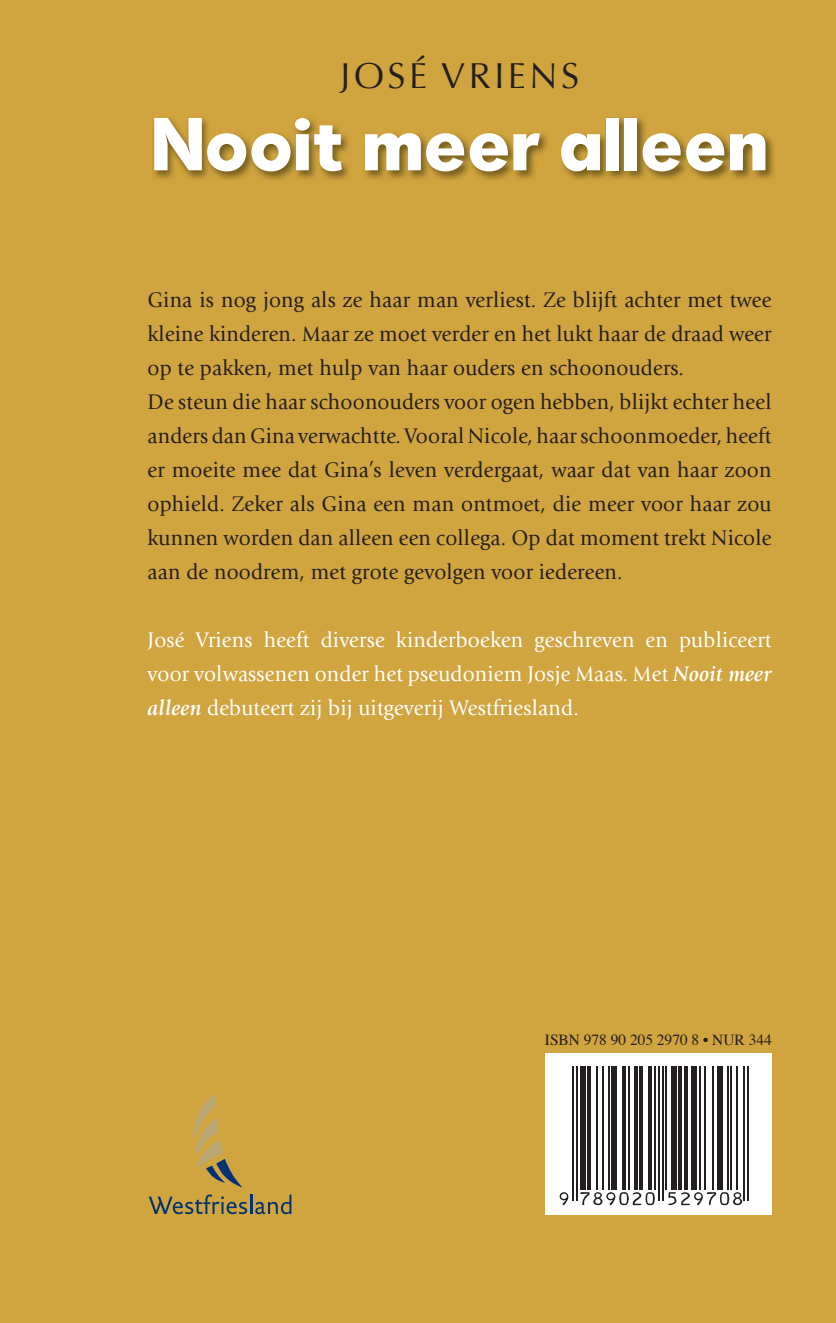
<style>
.page{position:relative;width:836px;height:1323px;background:#fff}
.page>*{position:absolute;margin:0;border:0;box-sizing:border-box;transform-origin:0 0}
.t1{font:700 72.6px "Montreal";letter-spacing:.01em;color:#fff}
.t2{font:36px "Optima";letter-spacing:.1em;color:#231f20}
.t3{font:22px/34px "Giovanni";letter-spacing:.01em;color:#231f20;scale:.95 1}
.t4{font:22px/34px "Giovanni";letter-spacing:.01em;color:#fff;text-align:justify;scale:.95 1}
.t5{font:15.4px "Times";color:#231f20}
.s1{font-weight:700;font-style:italic}
</style>
<div class="page">
<div style="left:0;top:0;width:836px;height:1322px;background:#d0a43e"></div>
<img style="left:152px;top:115px;width:623px;height:65px">
<h2 class="t2" style="left:340px;top:55px;width:240px">JOSÉ VRIENS</h2>
<h1 class="t1" style="left:151px;top:116px;width:618px">Nooit meer alleen</h1>
<p class="t3" style="left:147px;top:285px;width:658px">Gina is nog jong als ze haar man verliest. Ze blijft achter met twee kleine kinderen. Maar ze moet verder en het lukt haar de draad weer op te pakken, met hulp van haar ouders en schoonouders.<br>De steun die haar schoonouders voor ogen hebben, blijkt echter heel anders dan Gina verwachtte. Vooral Nicole, haar schoon moeder, heeft er moeite mee dat Gina’s leven verdergaat, waar dat van haar zoon ophield. Zeker als Gina een man ontmoet, die meer voor haar zou kunnen worden dan alleen een collega. Op dat moment trekt Nicole aan de noodrem, met grote gevolgen voor iedereen.</p>
<p class="t4" style="left:147px;top:625px;width:658px">José Vriens heeft diverse kinderboeken geschreven en publiceert voor volwassenen onder het pseudoniem Josje Maas. Met <span class="s1">Nooit meer alleen</span> debuteert zij bij uitgeverij Westfriesland.</p>
<p class="t5" style="left:545px;top:1033px;width:228px">ISBN 978 90 205 2970 8 • NUR 344</p>
</div>
